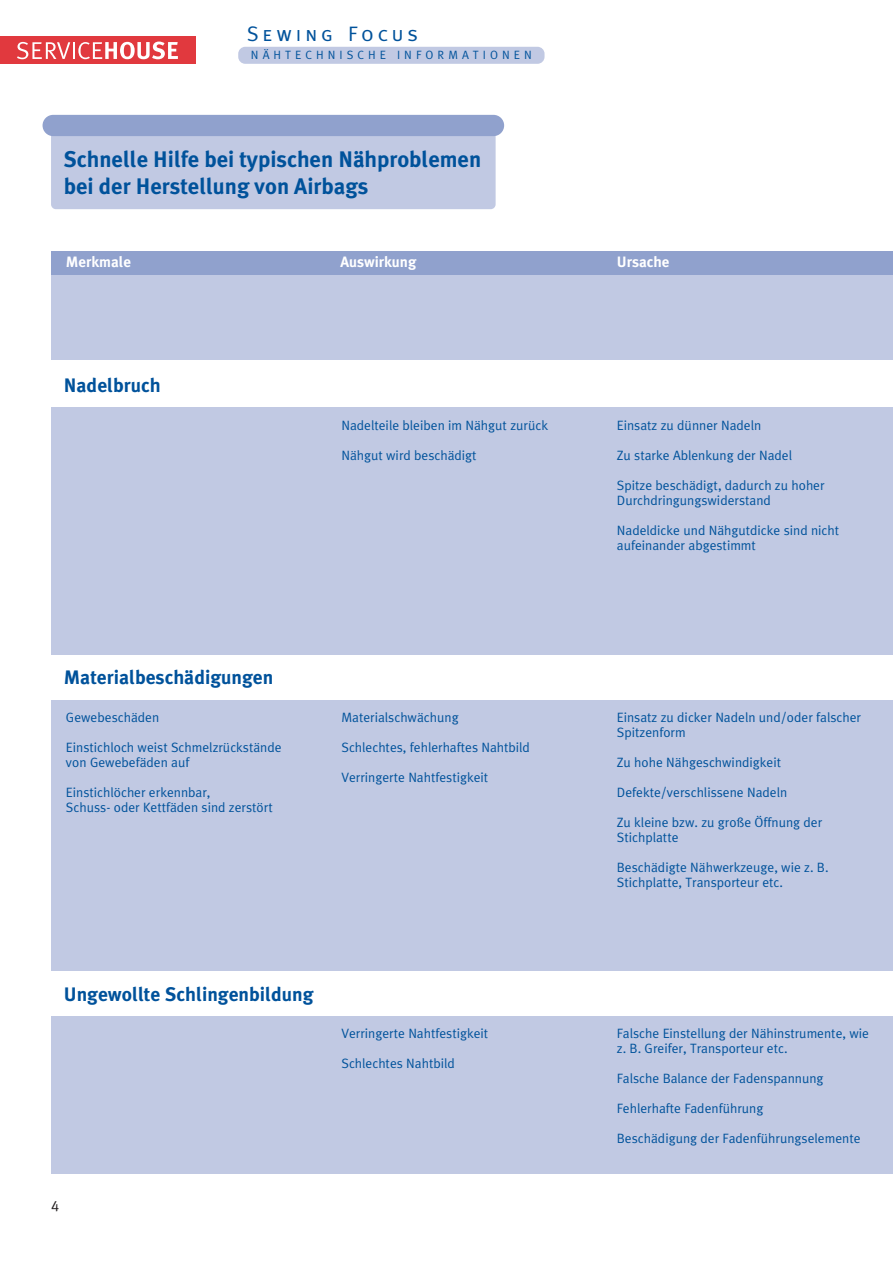
<style>
.page{position:relative;width:893px;height:1262px;background:#fff}
.page>*{position:absolute;margin:0;border:0;box-sizing:border-box;transform-origin:0 0}
.t1{font:700 22.5px/27px "Schmetz";color:#00529b}
.t2{font:21px "Meta Caps";letter-spacing:.185em;color:#00529b}
.t3{font:700 19.5px "Schmetz";color:#00529b}
.t4{font:700 15px "Schmetz";color:#fff}
.t5{font:15px "Schmetz Normal";color:#231f20}
.t6{font:13.5px/15px "Schmetz Normal";color:#00529b}
.t7{font:12px "Schmetz Normal";letter-spacing:.335em;color:#00529b}
</style>
<div class="page">
<div style="left:0;top:36px;width:196px;height:28px;background:#e1393e"></div>
<svg style="left:17px;top:42px;width:161px;height:17px"></svg>
<div style="left:238px;top:47px;width:306px;height:17px;background:#c1c9e3;border-radius:7px"></div>
<div style="left:51px;top:125px;width:444px;height:84px;background:#c1c9e3;border-radius:5px"></div>
<div style="left:43px;top:115px;width:461px;height:21px;background:#90a1cd;border-radius:11px"></div>
<div style="left:51px;top:274px;width:841px;height:86px;background:#c1c9e3"></div>
<div style="left:51px;top:251px;width:841px;height:23px;background:#90a1cd"></div>
<div style="left:51px;top:407px;width:841px;height:248px;background:#c1c9e3"></div>
<div style="left:51px;top:700px;width:841px;height:270px;background:#c1c9e3"></div>
<div style="left:51px;top:1016px;width:841px;height:157px;background:#c1c9e3"></div>
<h2 class="t2" style="left:247px;top:22px;width:172px">Sewing Focus</h2>
<p class="t7" style="left:251px;top:50px;width:282px">NÄHTECHNISCHE INFORMATIONEN</p>
<h1 class="t1" style="left:64px;top:147px;width:419px">Schnelle Hilfe bei typischen Nähproblemen bei der Herstellung von Airbags</h1>
<p class="t4" style="left:66px;top:256px;width:67px">Merkmale</p>
<p class="t4" style="left:340px;top:256px;width:77px">Auswirkung</p>
<p class="t4" style="left:617px;top:256px;width:54px">Ursache</p>
<h3 class="t3" style="left:64px;top:377px;width:98px">Nadelbruch</h3>
<p class="t6" style="left:341px;top:418px;width:208px">Nadelteile bleiben im Nähgut zurück</p>
<p class="t6" style="left:341px;top:448px;width:137px">Nähgut wird beschädigt</p>
<h3 class="t3" style="left:64px;top:670px;width:211px">Materialbeschädigungen</h3>
<p class="t6" style="left:66px;top:711px;width:95px">Gewebeschäden</p>
<p class="t6" style="left:66px;top:741px;width:217px">Einstichloch weist Schmelzrückstände von Gewebefäden auf</p>
<p class="t6" style="left:66px;top:786px;width:208px">Einstichlöcher erkennbar,<br>Schuss- oder Kettfäden sind zerstört</p>
<p class="t6" style="left:341px;top:711px;width:119px">Materialschwächung</p>
<p class="t6" style="left:341px;top:741px;width:190px">Schlechtes, fehlerhaftes Nahtbild</p>
<p class="t6" style="left:341px;top:771px;width:148px">Verringerte Nahtfestigkeit</p>
<h3 class="t3" style="left:64px;top:986px;width:251px">Ungewollte Schlingenbildung</h3>
<p class="t6" style="left:341px;top:1027px;width:148px">Verringerte Nahtfestigkeit</p>
<p class="t6" style="left:341px;top:1057px;width:115px">Schlechtes Nahtbild</p>
<p class="t5" style="left:51px;top:1200px;width:10px">4</p>
<p class="t6" style="left:617px;top:418px;width:146px">Einsatz zu dünner Nadeln</p>
<p class="t6" style="left:617px;top:448px;width:177px">Zu starke Ablenkung der Nadel</p>
<p class="t6" style="left:617px;top:478px;width:209px">Spitze beschädigt, dadurch zu hoher<br>Durchdringungswiderstand</p>
<p class="t6" style="left:617px;top:523px;width:224px">Nadeldicke und Nähgutdicke sind nicht aufeinander abgestimmt</p>
<p class="t6" style="left:617px;top:711px;width:246px">Einsatz zu dicker Nadeln und/oder falscher<br>Spitzenform</p>
<p class="t6" style="left:617px;top:756px;width:166px">Zu hohe Nähgeschwindigkeit</p>
<p class="t6" style="left:617px;top:786px;width:172px">Defekte/verschlissene Nadeln</p>
<p class="t6" style="left:617px;top:816px;width:207px">Zu kleine bzw. zu große Öffnung der<br>Stichplatte</p>
<p class="t6" style="left:617px;top:861px;width:213px">Beschädigte Nähwerkzeuge, wie z. B.<br>Stichplatte, Transporteur etc.</p>
<p class="t6" style="left:617px;top:1027px;width:254px">Falsche Einstellung der Nähinstrumente, wie z. B. Greifer, Transporteur etc.</p>
<p class="t6" style="left:617px;top:1072px;width:208px">Falsche Balance der Fadenspannung</p>
<p class="t6" style="left:617px;top:1102px;width:148px">Fehlerhafte Fadenführung</p>
<p class="t6" style="left:617px;top:1132px;width:245px">Beschädigung der Fadenführungselemente</p>
</div>
